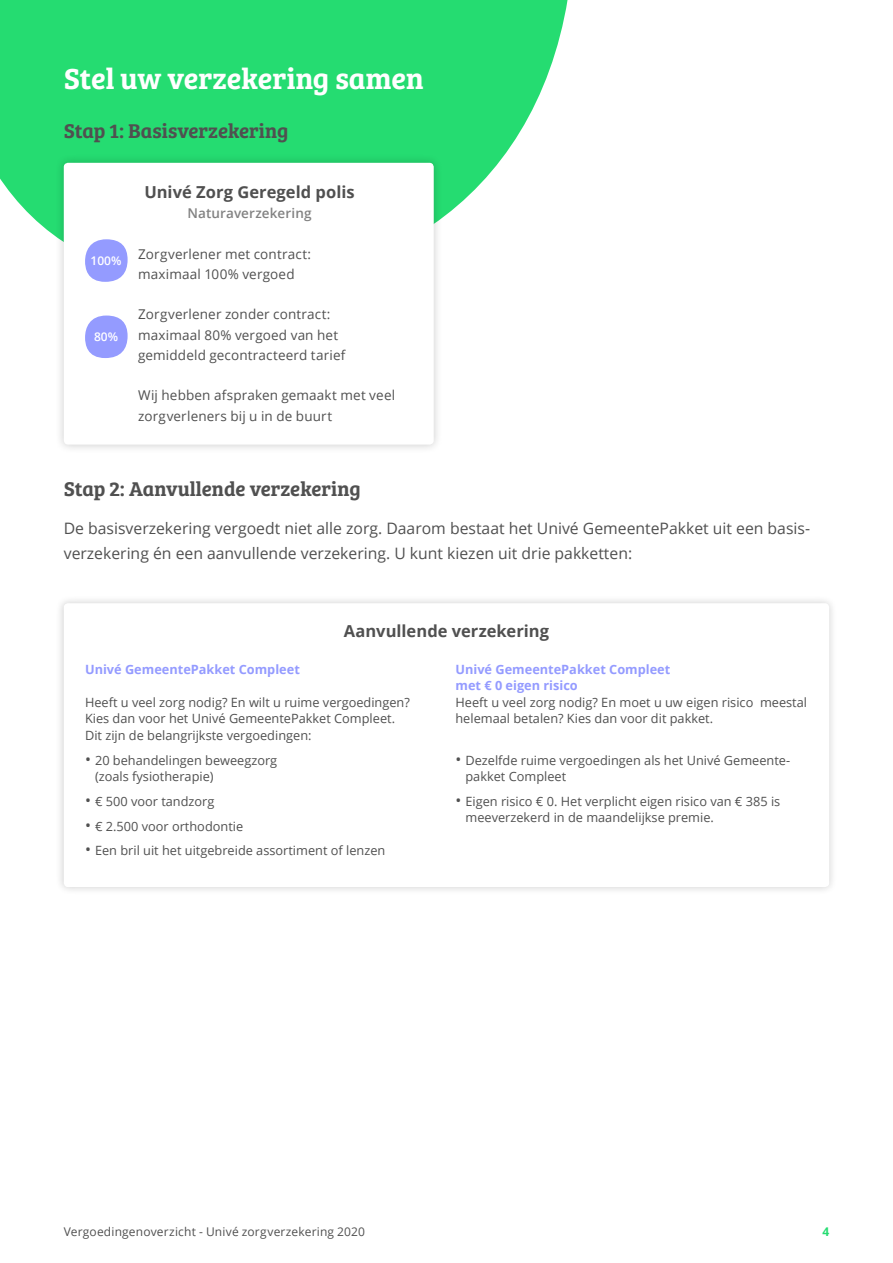
<style>
.page{position:relative;width:893px;height:1263px;background:#fff}
.page>*{position:absolute;margin:0;border:0;box-sizing:border-box;transform-origin:0 0}
.t1{font:30px "Bree Serif Sb";color:#fff}
.t2{font:20.7px "Bree Serif Sb";color:#505050}
.t3{font:700 16.5px "Open Sans";letter-spacing:.005em;color:#505050}
.t4{font:15.75px/24.8px "Open Sans";color:#505050}
.t5{font:13.5px/20.2px "Open Sans";letter-spacing:.01em;color:#505050}
.t6{font:600 13.5px "Open Sans";letter-spacing:.01em;color:#828282}
.t7{font:12.75px/16.5px "Open Sans";color:#505050}
.t8{font:700 12.75px/16.5px "Open Sans";color:#949bff}
.t9{font:12px "Open Sans";letter-spacing:.015em;color:#505050}
.t10{font:600 12px "Open Sans";color:#fff}
.t11{font:700 12px "Open Sans";color:#25dc71}
.s1{font-size:15.75px}
</style>
<div class="page">
<svg style="left:0;top:0;width:568px;height:236px;background:#41e083"></svg>
<div style="left:55px;top:594px;width:782px;height:301px;background:#000;opacity:.2"></div>
<div style="left:64px;top:603px;width:765px;height:284px;background:#fff;border-radius:4px"></div>
<div style="left:55px;top:154px;width:388px;height:300px;background:#000;opacity:.2"></div>
<div style="left:64px;top:163px;width:370px;height:282px;background:#fff;border-radius:4px"></div>
<div style="left:85px;top:239px;width:43px;height:43px;background:#949bff;border-radius:50%"></div>
<div style="left:85px;top:315px;width:43px;height:43px;background:#949bff;border-radius:50%"></div>
<h1 class="t1" style="left:64px;top:55px;width:361px">Stel uw verzekering samen</h1>
<h2 class="t2" style="left:64px;top:115px;width:226px">Stap 1: Basisverzekering</h2>
<p class="t10" style="left:91px;top:253px;width:32px">100%</p>
<p class="t10" style="left:94px;top:329px;width:26px">80%</p>
<p class="t3" style="left:144px;top:180px;width:212px">Univé Zorg Geregeld polis</p>
<p class="t6" style="left:188px;top:204px;width:126px">Naturaverzekering</p>
<p class="t5" style="left:138px;top:243px;width:174px">Zorgverlener met contract: maximaal 100% vergoed</p>
<p class="t5" style="left:138px;top:304px;width:209px">Zorgverlener zonder contract: maximaal 80% vergoed van het gemiddeld gecontracteerd tarief</p>
<p class="t5" style="left:138px;top:385px;width:258px">Wij hebben afspraken gemaakt met veel zorgverleners bij u in de buurt</p>
<h2 class="t2" style="left:64px;top:473px;width:299px">Stap 2: Aanvullende verzekering</h2>
<p class="t4" style="left:64px;top:516px;width:748px">De basisverzekering vergoedt niet alle zorg. Daarom bestaat het Univé GemeentePakket uit een basis&shy;verzekering én een aanvullende verzekering. U kunt kiezen uit drie pakketten:</p>
<p class="t3" style="left:344px;top:619px;width:207px">Aanvullende verzekering</p>
<p class="t8" style="left:85px;top:661px;width:216px">Univé GemeentePakket Compleet</p>
<p class="t7" style="left:85px;top:694px;width:326px">Heeft u veel zorg nodig? En wilt u ruime vergoedingen?<br>Kies dan voor het Univé GemeentePakket Compleet.<br>Dit zijn de belangrijkste vergoedingen:</p>
<p class="t7" style="left:95px;top:751px;width:184px;text-indent:-10px"><span class="s1">•</span> 20 behandelingen beweegzorg (zoals fysiotherapie)</p>
<p class="t7" style="left:85px;top:793px;width:131px"><span class="s1">•</span> € 500 voor tandzorg</p>
<p class="t7" style="left:85px;top:817px;width:160px"><span class="s1">•</span> € 2.500 voor orthodontie</p>
<p class="t7" style="left:85px;top:842px;width:302px"><span class="s1">•</span> Een bril uit het uitgebreide assortiment of lenzen</p>
<p class="t8" style="left:455px;top:661px;width:216px">Univé GemeentePakket Compleet met € 0 eigen risico</p>
<p class="t7" style="left:455px;top:694px;width:353px">Heeft u veel zorg nodig? En moet u uw eigen risico meestal helemaal betalen? Kies dan voor dit pakket.</p>
<p class="t7" style="left:465px;top:751px;width:326px;text-indent:-10px"><span class="s1">•</span> Dezelfde ruime vergoedingen als het Univé Gemeente&shy;pakket Compleet</p>
<p class="t7" style="left:465px;top:793px;width:316px;text-indent:-10px"><span class="s1">•</span> Eigen risico € 0. Het verplicht eigen risico van € 385 is meeverzekerd in de maandelijkse premie.</p>
<p class="t9" style="left:64px;top:1224px;width:303px">Vergoedingenoverzicht - Univé zorgverzekering 2020</p>
<p class="t11" style="left:822px;top:1223px;width:8px">4</p>
</div>
